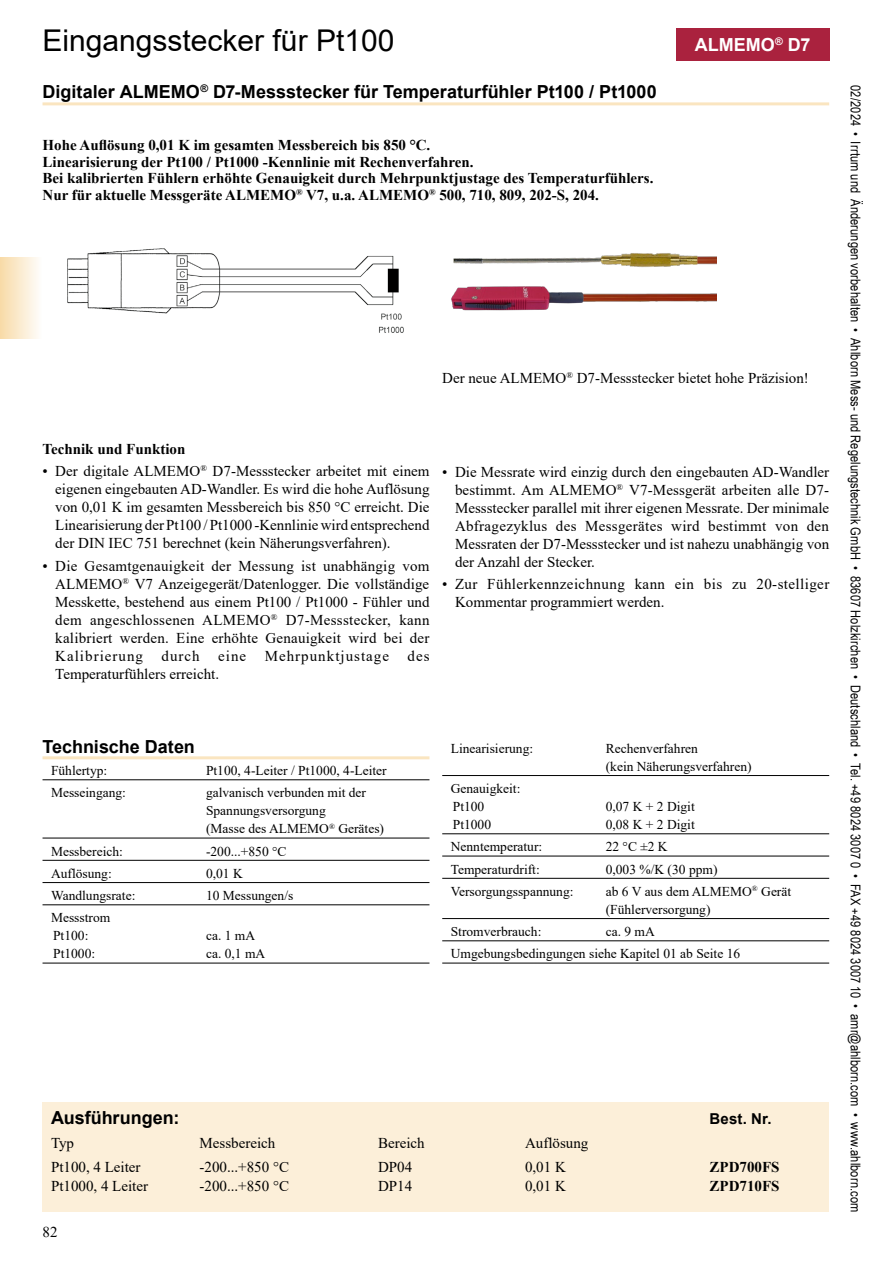
<style>
.page{position:relative;width:893px;height:1263px;background:#fff}
.page>*{position:absolute;margin:0;border:0;box-sizing:border-box;transform-origin:0 0}
.t1{font:30px "Arial";color:#000}
.t2{font:700 18px "Arial";color:#000}
.t3{font:700 18px "Arial";color:#fff}
.t4{font:15px/18px "Times New Roman";color:#000;text-align:justify}
.t5{font:700 15px/16.5px "Times New Roman";color:#000}
.t6{font:15px/18px "Times New Roman";letter-spacing:.03em;color:#000}
.t7{font:700 15px "Arial";letter-spacing:.01em;color:#000}
.t8{font:13.5px/18px "Times New Roman";color:#000}
.t9{font:13.5px "Arial Narrow";letter-spacing:.005em;color:#000}
</style>
<div class="page">
<div style="left:0;top:257px;width:43px;height:81px;background:linear-gradient(to right,#f8daa7,#fffeff)"></div>
<div style="left:43px;top:1102px;width:786px;height:110px;background:#fcefd9"></div>
<hr style="left:43px;top:779px;width:386px;height:1px;background:#000">
<hr style="left:43px;top:838px;width:386px;height:1px;background:#000">
<hr style="left:43px;top:860px;width:386px;height:1px;background:#000">
<hr style="left:43px;top:882px;width:386px;height:1px;background:#000">
<hr style="left:43px;top:904px;width:386px;height:1px;background:#000">
<hr style="left:43px;top:963px;width:386px;height:1px;background:#000">
<hr style="left:442px;top:775px;width:387px;height:1px;background:#000">
<hr style="left:442px;top:833px;width:387px;height:1px;background:#000">
<hr style="left:442px;top:856px;width:387px;height:1px;background:#000">
<hr style="left:442px;top:878px;width:387px;height:1px;background:#000">
<hr style="left:442px;top:918px;width:387px;height:1px;background:#000">
<hr style="left:442px;top:940px;width:387px;height:1px;background:#000">
<hr style="left:442px;top:963px;width:387px;height:1px;background:#000">
<img style="left:67px;top:248px;width:337px;height:85px">
<img style="left:451px;top:253px;width:265px;height:58px">
<hr style="left:43px;top:102px;width:786px;height:3px;background:#ec9600">
<hr style="left:43px;top:756px;width:386px;height:3px;background:#ec9600">
<div style="left:676px;top:28px;width:153px;height:33px;background:#aa223e"></div>
<h1 class="t1" style="left:43px;top:19px;width:353px">Eingangsstecker für Pt100</h1>
<p class="t2" style="left:43px;top:79px;width:616px">Digitaler ALMEMO<sup>®</sup> D7-Messstecker für Temperaturfühler Pt100 / Pt1000</p>
<p class="t5" style="left:43px;top:136px;width:612px">Hohe Auflösung 0,01 K im gesamten Messbereich bis 850 °C.<br>Linearisierung der Pt100 / Pt1000 -Kennlinie mit Rechenverfahren.<br>Bei kalibrierten Fühlern erhöhte Genauigkeit durch Mehrpunktjustage des Temperaturfühlers.<br>Nur für aktuelle Messgeräte ALMEMO<sup>®</sup> V7, u.a. ALMEMO<sup>®</sup> 500, 710, 809, 202-S, 204.</p>
<p class="t3" style="left:695px;top:32px;width:117px">ALMEMO<sup>®</sup> D7</p>
<p class="t4" style="left:442px;top:368px;width:368px">Der neue ALMEMO<sup>®</sup> D7-Messstecker bietet hohe Präzision!</p>
<p class="t5" style="left:43px;top:440px;width:144px">Technik und Funktion</p>
<p class="t4" style="left:55px;top:462px;width:376px;text-indent:-13px">• Der digitale ALMEMO<sup>®</sup> D7-Messstecker arbeitet mit einem eigenen eingebauten AD-Wandler. Es wird die hohe Auflösung von 0,01 K im gesamten Messbereich bis 850 °C erreicht. Die Linearisierung der Pt100 / Pt1000 -Kennlinie wird entsprechend der DIN IEC 751 berechnet (kein Näherungsverfahren).</p>
<p class="t4" style="left:55px;top:556px;width:376px;text-indent:-13px">• Die Gesamtgenauigkeit der Messung ist unabhängig vom ALMEMO<sup>®</sup> V7 Anzeigegerät/Datenlogger. Die vollständige Messkette, bestehend aus einem Pt100 / Pt1000 - Fühler und dem angeschlossenen ALMEMO<sup>®</sup> D7-Messstecker, kann kalibriert werden. Eine erhöhte Genauigkeit wird bei der Kalibrierung durch eine Mehrpunktjustage des Temperaturfühlers erreicht.</p>
<p class="t4" style="left:455px;top:462px;width:376px;text-indent:-13px">• Die Messrate wird einzig durch den eingebauten AD-Wandler bestimmt. Am ALMEMO<sup>®</sup> V7-Messgerät arbeiten alle D7- Messstecker parallel mit ihrer eigenen Messrate. Der minimale Abfragezyklus des Messgerätes wird bestimmt von den Messraten der D7-Messstecker und ist nahezu unabhängig von der Anzahl der Stecker.</p>
<p class="t6" style="left:455px;top:574px;width:376px;text-indent:-13px">• Zur Fühlerkennzeichnung kann ein bis zu 20-stelliger<br>Kommentar programmiert werden.</p>
<p class="t2" style="left:43px;top:734px;width:154px">Technische Daten</p>
<p class="t8" style="left:51px;top:761px;width:58px">Fühlertyp:</p>
<p class="t8" style="left:206px;top:761px;width:182px">Pt100, 4-Leiter / Pt1000, 4-Leiter</p>
<p class="t8" style="left:51px;top:783px;width:76px">Messeingang:</p>
<p class="t8" style="left:206px;top:783px;width:180px">galvanisch verbunden mit der<br>Spannungsversorgung<br>(Masse des ALMEMO<sup>®</sup> Gerätes)</p>
<p class="t8" style="left:51px;top:842px;width:73px">Messbereich:</p>
<p class="t8" style="left:206px;top:842px;width:82px">-200...+850 °C</p>
<p class="t8" style="left:51px;top:864px;width:62px">Auflösung:</p>
<p class="t8" style="left:206px;top:864px;width:38px">0,01 K</p>
<p class="t8" style="left:51px;top:886px;width:86px">Wandlungsrate:</p>
<p class="t8" style="left:206px;top:886px;width:89px">10 Messungen/s</p>
<p class="t8" style="left:51px;top:908px;width:61px">Messstrom<br>Pt100:</p>
<p class="t8" style="left:206px;top:926px;width:51px">ca. 1 mA</p>
<p class="t8" style="left:53px;top:944px;width:44px">Pt1000:</p>
<p class="t8" style="left:206px;top:944px;width:61px">ca. 0,1 mA</p>
<p class="t8" style="left:451px;top:739px;width:84px">Linearisierung:</p>
<p class="t8" style="left:606px;top:739px;width:147px">Rechenverfahren<br>(kein Näherungsverfahren)</p>
<p class="t8" style="left:451px;top:779px;width:71px">Genauigkeit:<br>Pt100</p>
<p class="t8" style="left:606px;top:797px;width:90px">0,07 K + 2 Digit</p>
<p class="t8" style="left:453px;top:815px;width:40px">Pt1000</p>
<p class="t8" style="left:606px;top:815px;width:90px">0,08 K + 2 Digit</p>
<p class="t8" style="left:451px;top:837px;width:93px">Nenntemperatur:</p>
<p class="t8" style="left:606px;top:837px;width:63px">22 °C ±2 K</p>
<p class="t8" style="left:451px;top:860px;width:91px">Temperaturdrift:</p>
<p class="t8" style="left:606px;top:860px;width:113px">0,003 %/K (30 ppm)</p>
<p class="t8" style="left:451px;top:882px;width:124px">Versorgungsspannung:</p>
<p class="t8" style="left:606px;top:882px;width:187px">ab 6 V aus dem ALMEMO<sup>®</sup> Gerät (Fühlerversorgung)</p>
<p class="t8" style="left:451px;top:922px;width:92px">Stromverbrauch:</p>
<p class="t8" style="left:451px;top:920px;width:291px;line-height:22.2px;text-indent:155px">ca. 9 mA<br>Umgebungsbedingungen siehe Kapitel 01 ab Seite 16</p>
<p class="t2" style="left:51px;top:1105px;width:130px">Ausführungen:</p>
<p class="t7" style="left:710px;top:1108px;width:63px">Best. Nr.</p>
<p class="t4" style="left:51px;top:1133px;width:25px">Typ</p>
<p class="t4" style="left:200px;top:1133px;width:77px">Messbereich</p>
<p class="t4" style="left:378px;top:1133px;width:48px">Bereich</p>
<p class="t4" style="left:525px;top:1133px;width:65px">Auflösung</p>
<p class="t4" style="left:51px;top:1157px;width:91px">Pt100, 4 Leiter</p>
<p class="t4" style="left:200px;top:1157px;width:91px">-200...+850 °C</p>
<p class="t4" style="left:378px;top:1157px;width:36px">DP04</p>
<p class="t4" style="left:525px;top:1157px;width:42px">0,01 K</p>
<p class="t5" style="left:710px;top:1158px;width:72px">ZPD700FS</p>
<p class="t4" style="left:51px;top:1176px;width:99px">Pt1000, 4 Leiter</p>
<p class="t4" style="left:200px;top:1176px;width:91px">-200...+850 °C</p>
<p class="t4" style="left:378px;top:1176px;width:36px">DP14</p>
<p class="t4" style="left:525px;top:1176px;width:42px">0,01 K</p>
<p class="t5" style="left:710px;top:1177px;width:72px">ZPD710FS</p>
<p class="t4" style="left:43px;top:1222px;width:16px">82</p>
<p class="t9" style="left:865px;top:85px;width:1128px;rotate:90deg">02/2024 • Irrtum und Änderungen vorbehalten • Ahlborn Mess- und Regelungstechnik GmbH • 83607 Holzkirchen • Deutschland • Tel. +49 8024 3007 0 • FAX +49 8024 3007 10 • amr@ahlborn.com • www.ahlborn.com</p>
</div>
